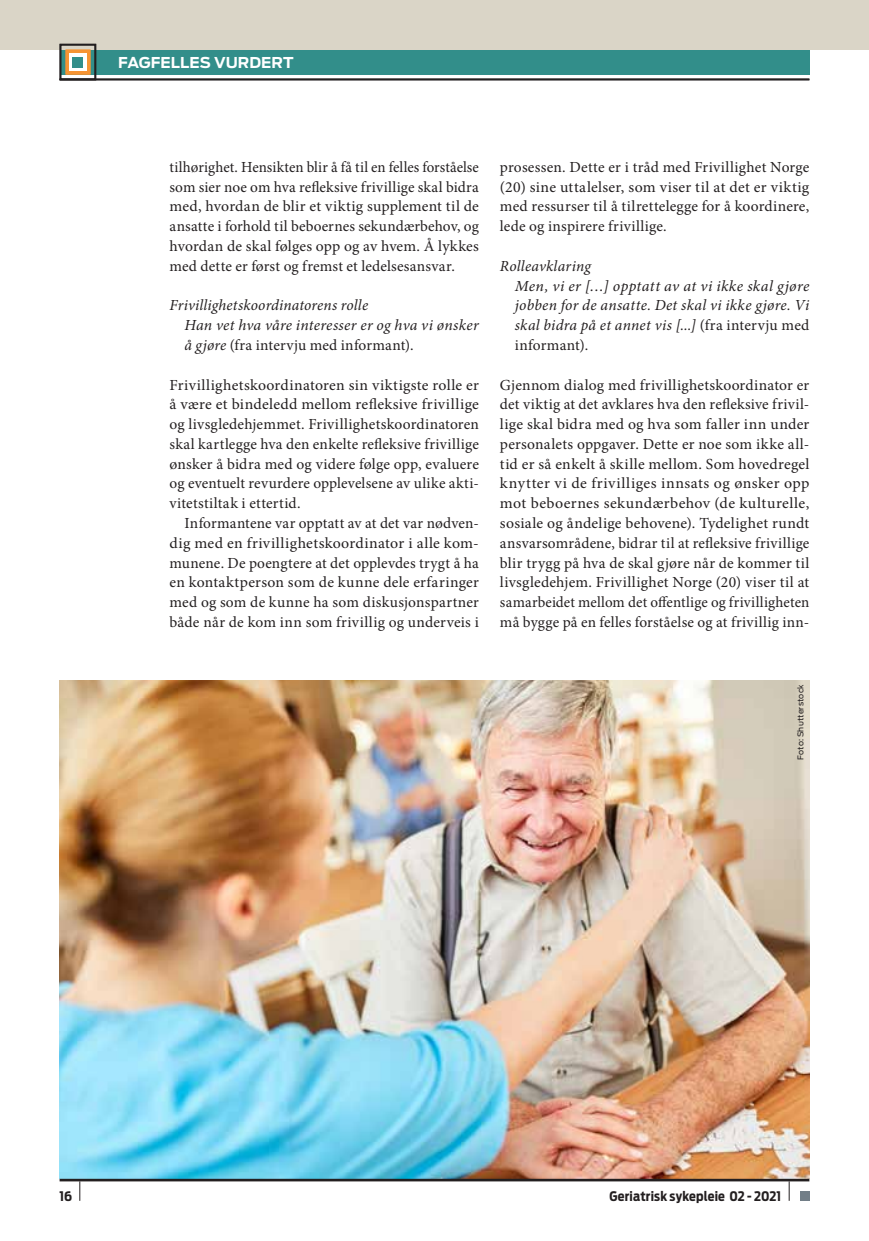
<style>
.page{position:relative;width:869px;height:1241px;background:#fff}
.page>*{position:absolute;margin:0;border:0;box-sizing:border-box;transform-origin:0 0}
.t1{font:15.4px/19.8px "Minion Pro";letter-spacing:.01em;color:#231f20;text-align:justify}
.t2{font:italic 15.4px/19.8px "Minion Pro";letter-spacing:.015em;color:#231f20}
.t3{font:700 14.88px "Antenna";letter-spacing:.005em;color:#fff}
.t4{font:700 13.12px "Antenna Cond";letter-spacing:.01em;color:#231f20}
.t5{font:7.88px "Antenna";letter-spacing:.02em;color:#231f20}
.s1{font-style:normal}
</style>
<div class="page">
<img style="left:60px;top:680px;width:749px;height:498px">
<div style="left:0;top:0;width:868px;height:50px;background:#dad5c7"></div>
<div style="left:60px;top:50px;width:749px;height:24px;background:#328e8a"></div>
<hr style="left:60px;top:79px;width:749px;height:1px;background:#231f20">
<div style="left:60px;top:44px;width:36px;height:36px;border:2px solid #231f20"></div>
<div style="left:66px;top:50px;width:24px;height:25px;background:#f79433;border:1px solid #f79433"></div>
<div style="left:69px;top:53px;width:18px;height:18px;background:#fff"></div>
<div style="left:73px;top:57px;width:10px;height:10px;background:#338e8a"></div>
<svg style="left:79px;top:1181px;width:1px;height:19px"></svg>
<hr style="left:60px;top:1178px;width:749px;height:3px;background:#231f20">
<svg style="left:788px;top:1181px;width:1px;height:19px"></svg>
<div style="left:799px;top:1191px;width:10px;height:9px;background:#727e87"></div>
<p class="t3" style="left:118px;top:53px;width:177px">FAGFELLES VURDERT</p>
<p class="t1" style="left:169px;top:157px;width:311px">tilhørighet. Hensikten blir å få til en felles forståelse som sier noe om hva refleksive frivillige skal bidra med, hvordan de blir et viktig supplement til de ansatte i forhold til beboernes sekundærbehov, og hvordan de skal følges opp og av hvem. Å lykkes med dette er først og fremst et ledelsesansvar.</p>
<p class="t2" style="left:184px;top:295px;width:296px;text-indent:-15px">Frivillighetskoordinatorens rolle<br>Han vet hva våre interesser er og hva vi ønsker å gjøre <span class="s1">(fra intervju med informant).</span></p>
<p class="t1" style="left:169px;top:375px;width:311px">Frivillighetskoordinatoren sin viktigste rolle er å være et bindeledd mellom refleksive frivillige og livsgledehjemmet. Frivillighetskoordinatoren skal kartlegge hva den enkelte refleksive frivillige ønsker å bidra med og videre følge opp, evaluere og eventuelt revurdere opplevelsene av ulike akti&shy;vitetstiltak i ettertid.</p>
<p class="t1" style="left:169px;top:513px;width:311px;text-indent:15px">Informantene var opptatt av at det var nødven&shy;dig med en frivillighetskoordinator i alle kom&shy;munene. De poengtere at det opplevdes trygt å ha en kontaktperson som de kunne dele erfaringer med og som de kunne ha som diskusjonspartner både når de kom inn som frivillig og underveis i</p>
<p class="t1" style="left:499px;top:157px;width:311px">prosessen. Dette er i tråd med Frivillighet Norge (20) sine uttalelser, som viser til at det er viktig med ressurser til å tilrettelegge for å koordinere, lede og inspirere frivillige.</p>
<p class="t2" style="left:514px;top:256px;width:296px;text-indent:-15px">Rolleavklaring<br>Men, vi er […] opptatt av at vi ikke skal gjøre jobben for de ansatte. Det skal vi ikke gjøre. Vi skal bidra på et annet vis [...] <span class="s1">(fra intervju med informant).</span></p>
<p class="t1" style="left:499px;top:375px;width:311px">Gjennom dialog med frivillighetskoordinator er det viktig at det avklares hva den refleksive frivil&shy;lige skal bidra med og hva som faller inn under personalets oppgaver. Dette er noe som ikke all&shy;tid er så enkelt å skille mellom. Som hovedregel knytter vi de frivilliges innsats og ønsker opp mot beboernes sekundærbehov (de kulturelle, sosiale og åndelige behovene). Tydelighet rundt ansvarsområdene, bidrar til at refleksive frivillige blir trygg på hva de skal gjøre når de kommer til livsgledehjem. Frivillighet Norge (20) viser til at samarbeidet mellom det offentlige og frivilligheten må bygge på en felles forståelse og at frivillig inn-</p>
<p class="t5" style="left:795px;top:759px;width:77px;rotate:-90deg">Foto: Shutterstock</p>
<p class="t4" style="left:60px;top:1187px;width:14px">16</p>
<p class="t4" style="left:609px;top:1187px;width:173px">Geriatrisk sykepleie 02 - 2021</p>
</div>
